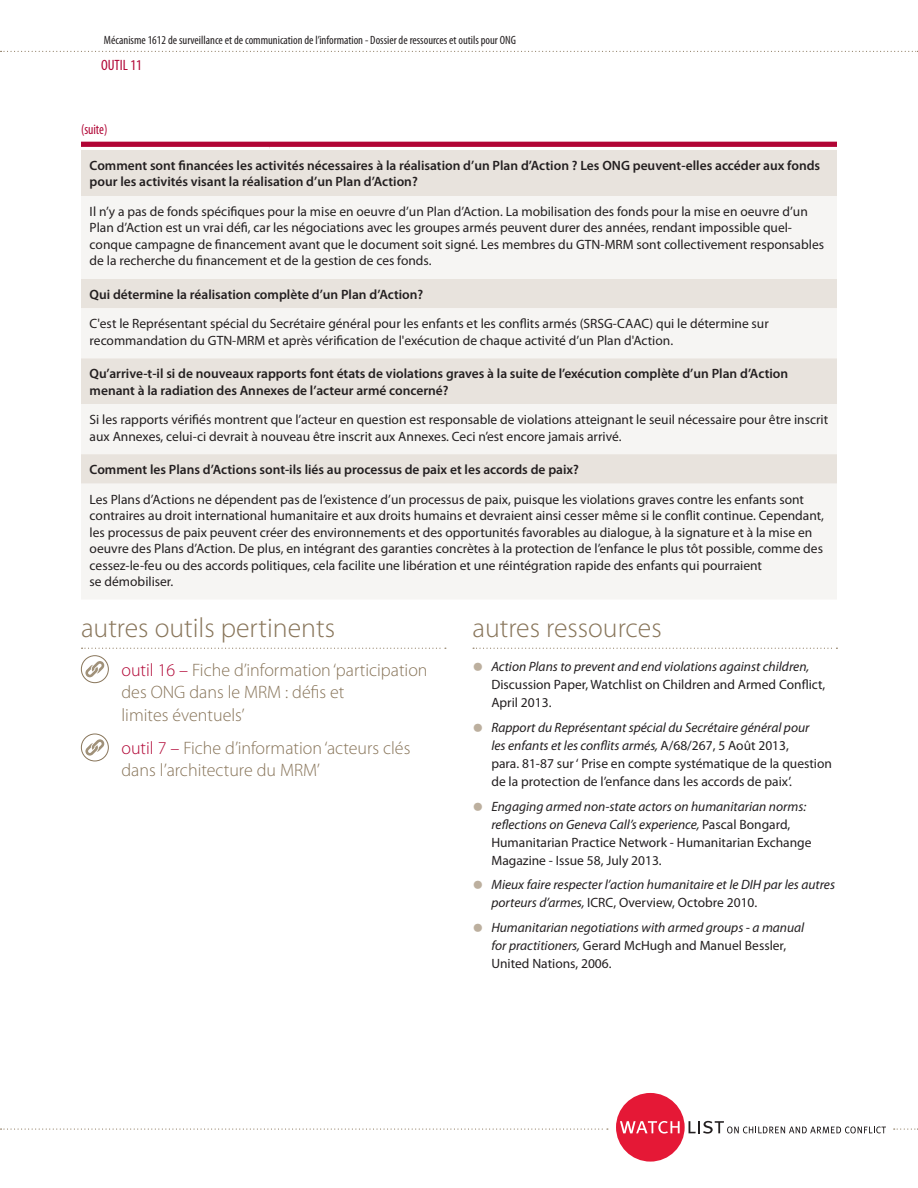
<style>
.page{position:relative;width:918px;height:1188px;background:#fff}
.page>*{position:absolute;margin:0;border:0;box-sizing:border-box;transform-origin:0 0}
.related_tool_-_TITLE{font:300 27.75px "Myriad Pro";color:#88755a}
.related_Tools{font:300 18px/22.5px "Myriad Pro";color:#88755a}
.Small_Tool{font:condensed 15px "Myriad Pro";color:#b10535}
.Tool_title{font:condensed 14.25px "Myriad Pro";color:#b10535;scale:.93 1}
.Table_Body{font:13.5px/16.5px "Myriad Pro";color:#231f20}
.Table_Body-2{font:600 13.5px/16.5px "Myriad Pro";color:#231f20}
.t1{font:italic 13.5px/18px "Myriad Pro";color:#231f20}
.t2{font:condensed 12px "Myriad Pro";color:#231f20}
.s1{color:#b10535}
.s2{font-size:39px;color:#bcaf9e}
.s3{font-style:italic}
.s4{font-style:normal;font-size:39px;color:#bcaf9e}
.s5{font-style:normal}
</style>
<div class="page">
<svg style="left:1px;top:1129px;width:607px;height:1px"></svg>
<div style="left:616px;top:1093px;width:69px;height:69px;background:#e51836;border-radius:50%"></div>
<svg style="left:620px;top:1121px;width:60px;height:13px"></svg>
<svg style="left:689px;top:1121px;width:197px;height:13px"></svg>
<svg style="left:894px;top:1129px;width:24px;height:1px"></svg>
<svg style="left:1px;top:51px;width:917px;height:1px"></svg>
<div style="left:81px;top:150px;width:756px;height:46px;background:#e8e3dd"></div>
<svg style="left:81px;top:196px;width:756px;height:403px;fill:#f6f5f3"></svg>
<svg style="left:82px;top:648px;width:364px;height:1px"></svg>
<svg style="left:81px;top:656px;width:27px;height:27px"></svg>
<div style="left:81px;top:655px;width:28px;height:28px;border:1px solid #88755a;border-radius:50%"></div>
<svg style="left:85px;top:661px;width:20px;height:16px"></svg>
<svg style="left:81px;top:734px;width:27px;height:27px"></svg>
<div style="left:81px;top:734px;width:28px;height:27px;border:1px solid #88755a;border-radius:50%"></div>
<svg style="left:85px;top:739px;width:20px;height:17px"></svg>
<svg style="left:473px;top:648px;width:364px;height:1px"></svg>
<svg style="left:81px;top:142px;width:756px;height:5px;background:#b20938"></svg>
<p class="t2" style="left:104px;top:34px;width:414px">Mécanisme 1612 de surveillance et de communication de l’information - Dossier de ressources et outils pour ONG</p>
<p class="Small_Tool" style="left:101px;top:56px;width:42px">OUTIL 11</p>
<p class="Tool_title" style="left:81px;top:121px;width:30px">(suite)</p>
<p class="Table_Body-2" style="left:90px;top:157px;width:732px">Comment sont financées les activités nécessaires à la réalisation d’un Plan d’Action ? Les ONG peuvent-elles accéder aux fonds pour les activités visant la réalisation d’un Plan d’Action?</p>
<p class="Table_Body" style="left:90px;top:203px;width:736px">Il n’y a pas de fonds spécifiques pour la mise en oeuvre d’un Plan d’Action. La mobilisation des fonds pour la mise en oeuvre d’un Plan d’Action est un vrai défi, car les négociations avec les groupes armés peuvent durer des années, rendant impossible quel&shy;conque campagne de financement avant que le document soit signé. Les membres du GTN-MRM sont collectivement responsables de la recherche du financement et de la gestion de ces fonds.</p>
<p class="Table_Body-2" style="left:90px;top:286px;width:335px">Qui détermine la réalisation complète d’un Plan d’Action?</p>
<p class="Table_Body" style="left:90px;top:315px;width:681px">C'est le Représentant spécial du Secrétaire général pour les enfants et les conflits armés (SRSG-CAAC) qui le détermine sur recommandation du GTN-MRM et après vérification de l'exécution de chaque activité d’un Plan d'Action.</p>
<p class="Table_Body-2" style="left:90px;top:366px;width:700px">Qu’arrive-t-il si de nouveaux rapports font états de violations graves à la suite de l’exécution complète d’un Plan d’Action menant à la radiation des Annexes de l’acteur armé concerné?</p>
<p class="Table_Body" style="left:90px;top:411px;width:740px">Si les rapports vérifiés montrent que l’acteur en question est responsable de violations atteignant le seuil nécessaire pour être inscrit aux Annexes, celui-ci devrait à nouveau être inscrit aux Annexes. Ceci n’est encore jamais arrivé.</p>
<p class="Table_Body-2" style="left:90px;top:461px;width:491px">Comment les Plans d’Actions sont-ils liés au processus de paix et les accords de paix?</p>
<p class="Table_Body" style="left:90px;top:491px;width:736px">Les Plans d’Actions ne dépendent pas de l’existence d’un processus de paix, puisque les violations graves contre les enfants sont contraires au droit international humanitaire et aux droits humains et devraient ainsi cesser même si le conflit continue. Cependant, les processus de paix peuvent créer des environnements et des opportunités favorables au dialogue, à la signature et à la mise en oeuvre des Plans d’Action. De plus, en intégrant des garanties concrètes à la protection de l’enfance le plus tôt possible, comme des cessez-le-feu ou des accords politiques, cela facilite une libération et une réintégration rapide des enfants qui pourraient<br>se démobiliser.</p>
<p class="related_tool_-_TITLE" style="left:81px;top:612px;width:256px">autres outils pertinents</p>
<p class="related_Tools" style="left:122px;top:659px;width:308px"><span class="s1">outil 16 –</span> Fiche d’information ‘participation des ONG dans le MRM : défis et<br>limites éventuels’</p>
<p class="related_Tools" style="left:122px;top:737px;width:290px"><span class="s1">outil 7 –</span> Fiche d’information ‘acteurs clés dans l’architecture du MRM’</p>
<p class="related_tool_-_TITLE" style="left:472px;top:612px;width:191px">autres ressources</p>
<p class="Table_Body" style="left:491px;top:657px;width:335px;line-height:18px;text-indent:-19px"><span class="s2">•</span> <span class="s3">Action Plans to prevent and end violations against children,<br></span>Discussion Paper, Watchlist on Children and Armed Conflict,<br>April 2013.</p>
<p class="Table_Body" style="left:491px;top:718px;width:342px;line-height:18px;text-indent:-19px"><span class="s2">•</span> <span class="s3">Rapport du Représentant spécial du Secrétaire général pour<br>les enfants et les conflits armés,</span> A/68/267, 5 Août 2013,<br>para. 81-87 sur ‘ Prise en compte systématique de la question de la protection de l’enfance dans les accords de paix’.</p>
<p class="Table_Body" style="left:491px;top:797px;width:322px;line-height:18px;text-indent:-19px"><span class="s2">•</span> <span class="s3">Engaging armed non-state actors on humanitarian norms: reflections on Geneva Call’s experience,</span> Pascal Bongard, Humanitarian Practice Network - Humanitarian Exchange Magazine - Issue 58, July 2013.</p>
<p class="t1" style="left:491px;top:876px;width:345px;text-indent:-19px"><span class="s4">•</span> Mieux faire respecter l’action humanitaire et le DIH par les autres porteurs d’armes, <span class="s5">ICRC, Overview, Octobre 2010.</span></p>
<p class="t1" style="left:491px;top:919px;width:314px;text-indent:-19px"><span class="s4">•</span> Humanitarian negotiations with armed groups - a manual for practitioners, <span class="s5">Gerard McHugh and Manuel Bessler,<br>United Nations, 2006.</span></p>
</div>
